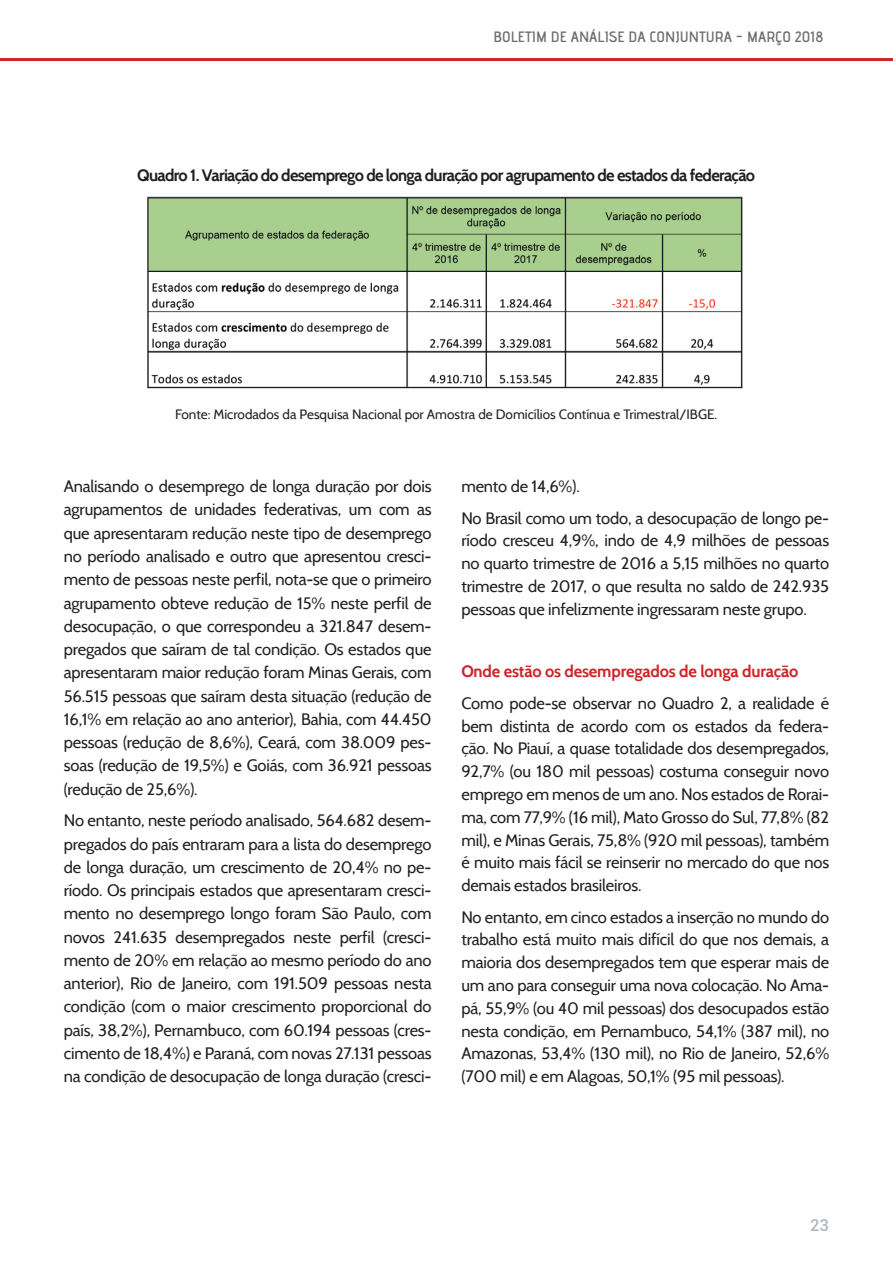
<style>
.page{position:relative;width:893px;height:1263px;background:#fff}
.page>*{position:absolute;margin:0;border:0;box-sizing:border-box;transform-origin:0 0}
.t1{font:16.5px/23.2px "Cabin";letter-spacing:-.01em;color:#231f20;text-align:justify}
.t2{font:700 16.5px "Cabin";letter-spacing:-.04em;color:#231f20}
.t3{font:700 16.5px "Cabin";letter-spacing:-.01em;color:#d1232a}
.t4{font:500 16.5px "Roboto";color:#b1b5be}
.t5{font:15px "advent Bd 2";color:#6c6d70;scale:1.05 1}
.t6{font:13.5px "Cabin";color:#231f20}
</style>
<div class="page">
<hr style="left:0;top:58px;width:893px;height:3px;background:#d1232a">
<img style="left:147px;top:196px;width:596px;height:193px">
<p class="t5" style="left:493px;top:28px;width:316px">BOLETIM DE ANÁLISE DA CONJUNTURA - MARÇO 2018</p>
<p class="t2" style="left:137px;top:165px;width:619px">Quadro 1. Variação do desemprego de longa duração por agrupamento de estados da federação</p>
<p class="t6" style="left:175px;top:406px;width:544px">Fonte: Microdados da Pesquisa Nacional por Amostra de Domicílios Contínua e Trimestral/IBGE.</p>
<p class="t1" style="left:64px;top:475px;width:369px">Analisando o desemprego de longa duração por dois agrupamentos de unidades federativas, um com as que apresentaram redução neste tipo de desemprego no período analisado e outro que apresentou cresci&shy;mento de pessoas neste perfil, nota-se que o primeiro agrupamento obteve redução de 15% neste perfil de desocupação, o que correspondeu a 321.847 desem&shy;pregados que saíram de tal condição. Os estados que apresentaram maior redução foram Minas Gerais, com 56.515 pessoas que saíram desta situação (redução de 16,1% em relação ao ano anterior), Bahia, com 44.450 pessoas (redução de 8,6%), Ceará, com 38.009 pes&shy;soas (redução de 19,5%) e Goiás, com 36.921 pessoas (redução de 25,6%).</p>
<p class="t1" style="left:64px;top:809px;width:369px">No entanto, neste período analisado, 564.682 desem&shy;pregados do país entraram para a lista do desemprego de longa duração, um crescimento de 20,4% no pe&shy;ríodo. Os principais estados que apresentaram cresci&shy;mento no desemprego longo foram São Paulo, com novos 241.635 desempregados neste perfil (cresci&shy;mento de 20% em relação ao mesmo período do ano anterior), Rio de Janeiro, com 191.509 pessoas nesta condição (com o maior crescimento proporcional do país, 38,2%), Pernambuco, com 60.194 pessoas (cres&shy;cimento de 18,4%) e Paraná, com novas 27.131 pessoas na condição de desocupação de longa duração (cresci-</p>
<p class="t1" style="left:461px;top:475px;width:120px">mento de 14,6%).</p>
<p class="t1" style="left:461px;top:506px;width:369px;line-height:22.8px">No Brasil como um todo, a desocupação de longo pe&shy;ríodo cresceu 4,9%, indo de 4,9 milhões de pessoas no quarto trimestre de 2016 a 5,15 milhões no quarto trimestre de 2017, o que resulta no saldo de 242.935 pessoas que infelizmente ingressaram neste grupo.</p>
<p class="t3" style="left:461px;top:662px;width:339px">Onde estão os desempregados de longa duração</p>
<p class="t1" style="left:461px;top:691px;width:369px;line-height:22.8px">Como pode-se observar no Quadro 2, a realidade é bem distinta de acordo com os estados da federa&shy;ção. No Piauí, a quase totalidade dos desempregados, 92,7% (ou 180 mil pessoas) costuma conseguir novo emprego em menos de um ano. Nos estados de Rorai&shy;ma, com 77,9% (16 mil), Mato Grosso do Sul, 77,8% (82 mil), e Minas Gerais, 75,8% (920 mil pessoas), também é muito mais fácil se reinserir no mercado do que nos demais estados brasileiros.</p>
<p class="t1" style="left:461px;top:905px;width:369px;line-height:22.8px">No entanto, em cinco estados a inserção no mundo do trabalho está muito mais difícil do que nos demais, a maioria dos desempregados tem que esperar mais de um ano para conseguir uma nova colocação. No Ama&shy;pá, 55,9% (ou 40 mil pessoas) dos desocupados estão nesta condição, em Pernambuco, 54,1% (387 mil), no Amazonas, 53,4% (130 mil), no Rio de Janeiro, 52,6% (700 mil) e em Alagoas, 50,1% (95 mil pessoas).</p>
<p class="t4" style="left:810px;top:1214px;width:20px">23</p>
</div>
